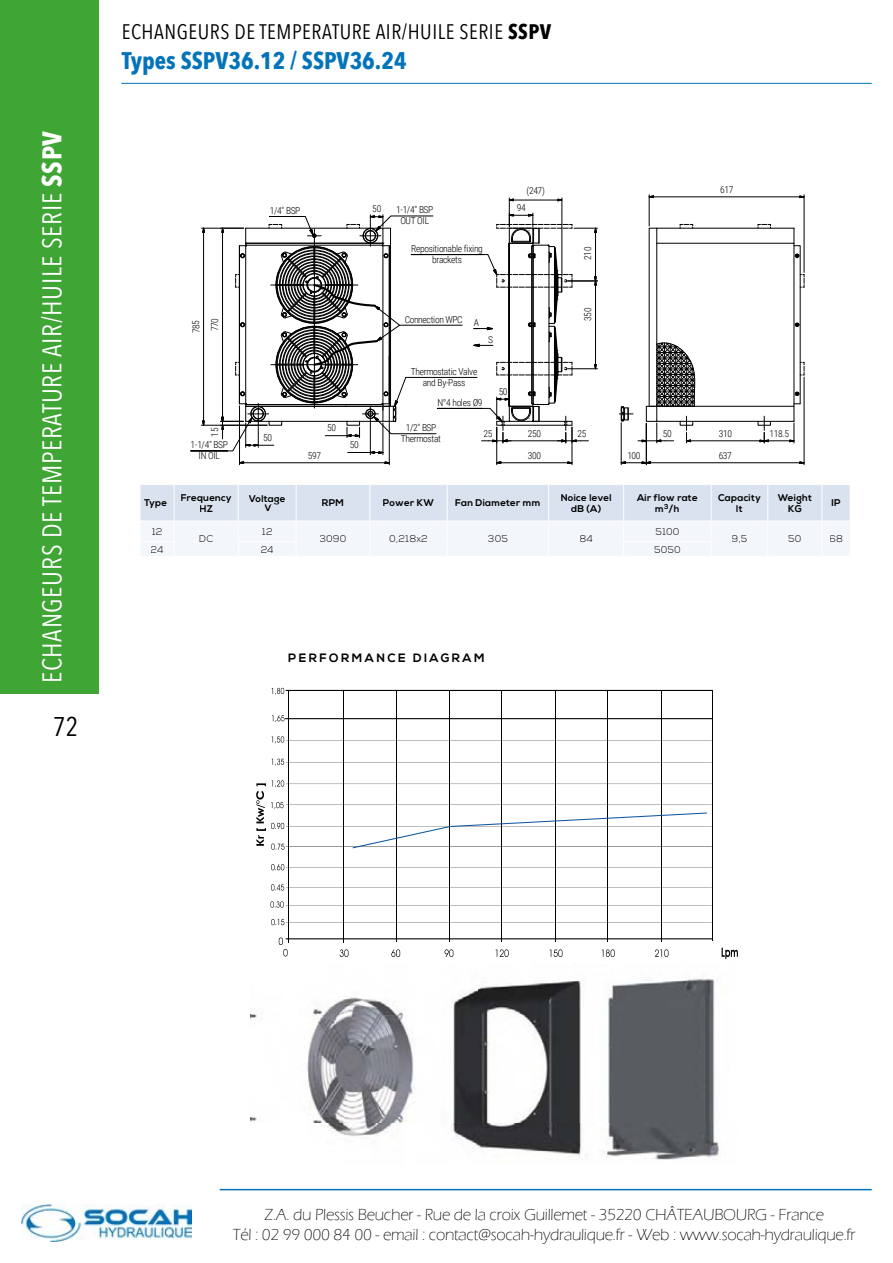
<style>
.page{position:relative;width:893px;height:1263px;background:#fff}
.page>*{position:absolute;margin:0;border:0;box-sizing:border-box;transform-origin:0 0}
.t1{font:27px "Avenir Next Condensed";letter-spacing:.025em;color:#fff}
.t2{font:27px "Avenir Next Condensed";color:#000}
.t3{font:700 24px "Avenir Next Condensed";color:#0474ba}
.t4{font:21px "Avenir Next Condensed";letter-spacing:.025em;color:#000}
.t5{font:300 16.5px/19.8px "Eras ITC";letter-spacing:-.015em;color:#000;text-align:center}
.t6{font:700 12.15px "Nexa";letter-spacing:.2em;color:#000}
.t7{font:700 9.75px/11.1px "Nexa";letter-spacing:.025em;color:#000;text-align:center}
.t8{font:300 9.75px "Nexa";letter-spacing:.025em;color:#000}
.t9{font:300 9.6px/10.8px "Roboto Condensed";letter-spacing:-.04em;color:#000;text-align:center}
.t10{font:300 8.25px "Roboto Condensed";color:#000}
.s1{font-weight:700}
</style>
<div class="page">
<div style="left:0;top:0;width:99px;height:693px;background:#3fa535"></div>
<hr style="left:121px;top:83px;width:751px;height:1px;background:#0474ba">
<hr style="left:220px;top:1189px;width:652px;height:1px;background:#0474ba">
<img style="left:21px;top:1204px;width:170px;height:38px">
<hr style="left:244px;top:462px;width:141px;height:1px;background:#000">
<hr style="left:389px;top:406px;width:1px;height:59px;background:#000">
<hr style="left:239px;top:406px;width:1px;height:59px;background:#000">
<hr style="left:383px;top:423px;width:1px;height:32px;background:#000">
<hr style="left:370px;top:422px;width:1px;height:33px;background:#000">
<hr style="left:501px;top:462px;width:67px;height:1px;background:#000">
<hr style="left:496px;top:427px;width:1px;height:38px;background:#000">
<hr style="left:572px;top:427px;width:1px;height:38px;background:#000">
<hr style="left:653px;top:197px;width:147px;height:1px;background:#000">
<hr style="left:649px;top:195px;width:1px;height:31px;background:#000">
<hr style="left:804px;top:195px;width:1px;height:77px;background:#000">
<hr style="left:650px;top:462px;width:150px;height:1px;background:#000">
<hr style="left:804px;top:377px;width:1px;height:88px;background:#000">
<svg style="left:620px;top:462px;width:31px;height:2px"></svg>
<hr style="left:646px;top:423px;width:1px;height:42px;background:#000">
<hr style="left:621px;top:423px;width:1px;height:42px;background:#000">
<svg style="left:190px;top:198px;width:407px;height:256px"></svg>
<svg style="left:619px;top:224px;width:186px;height:219px"></svg>
<svg style="left:140px;top:485px;width:710px;height:71px"></svg>
<div style="left:778px;top:494px;width:34px;height:10px;background:#dae2ef"></div>
<div style="left:788px;top:505px;width:13px;height:7px;background:#dae2ef"></div>
<div style="left:832px;top:499px;width:8px;height:7px;background:#dae2ef"></div>
<div style="left:152px;top:528px;width:10px;height:7px;background:#f3f6fa"></div>
<div style="left:200px;top:535px;width:13px;height:7px;background:#f3f6fa"></div>
<div style="left:262px;top:528px;width:10px;height:7px;background:#f3f6fa"></div>
<div style="left:320px;top:535px;width:26px;height:7px;background:#f3f6fa"></div>
<div style="left:390px;top:535px;width:37px;height:8px;background:#f3f6fa"></div>
<div style="left:488px;top:535px;width:19px;height:7px;background:#f3f6fa"></div>
<div style="left:580px;top:535px;width:12px;height:7px;background:#f3f6fa"></div>
<div style="left:656px;top:528px;width:23px;height:7px;background:#f3f6fa"></div>
<div style="left:732px;top:535px;width:15px;height:8px;background:#f3f6fa"></div>
<div style="left:789px;top:535px;width:12px;height:7px;background:#f3f6fa"></div>
<div style="left:830px;top:535px;width:12px;height:7px;background:#f3f6fa"></div>
<div style="left:151px;top:546px;width:12px;height:7px;background:#f3f6fa"></div>
<div style="left:261px;top:546px;width:12px;height:7px;background:#f3f6fa"></div>
<div style="left:655px;top:546px;width:25px;height:7px;background:#f3f6fa"></div>
<hr style="left:288px;top:690px;width:1px;height:253px;background:#000">
<hr style="left:286px;top:938px;width:426px;height:1px;background:#000">
<hr style="left:286px;top:690px;width:426px;height:1px;background:#000">
<svg style="left:271px;top:919px;width:13px;height:6px"></svg>
<svg style="left:279px;top:937px;width:9px;height:19px"></svg>
<hr style="left:712px;top:690px;width:1px;height:251px;background:#000">
<svg style="left:340px;top:949px;width:222px;height:8px"></svg>
<svg style="left:722px;top:948px;width:16px;height:11px"></svg>
<hr style="left:285px;top:718px;width:427px;height:1px;background:#000">
<hr style="left:343px;top:690px;width:1px;height:252px;background:#000">
<hr style="left:396px;top:690px;width:1px;height:252px;background:#000">
<hr style="left:450px;top:690px;width:1px;height:252px;background:#000">
<hr style="left:502px;top:690px;width:1px;height:252px;background:#000">
<hr style="left:555px;top:691px;width:1px;height:250px;background:#000">
<hr style="left:662px;top:691px;width:1px;height:251px;background:#000">
<hr style="left:570px;top:868px;width:142px;height:1px;background:#000">
<hr style="left:489px;top:868px;width:81px;height:1px;background:#000">
<hr style="left:286px;top:868px;width:203px;height:1px;background:#000">
<hr style="left:570px;top:887px;width:142px;height:1px;background:#000">
<hr style="left:489px;top:887px;width:81px;height:1px;background:#000">
<hr style="left:286px;top:887px;width:203px;height:1px;background:#000">
<hr style="left:570px;top:905px;width:142px;height:1px;background:#000">
<hr style="left:489px;top:905px;width:81px;height:1px;background:#000">
<hr style="left:286px;top:905px;width:203px;height:1px;background:#000">
<svg style="left:271px;top:901px;width:13px;height:7px"></svg>
<hr style="left:570px;top:922px;width:142px;height:1px;background:#000">
<hr style="left:489px;top:922px;width:81px;height:1px;background:#000">
<hr style="left:286px;top:922px;width:203px;height:1px;background:#000">
<hr style="left:570px;top:762px;width:142px;height:1px;background:#000">
<hr style="left:489px;top:762px;width:81px;height:1px;background:#000">
<hr style="left:286px;top:762px;width:203px;height:1px;background:#000">
<hr style="left:570px;top:740px;width:142px;height:1px;background:#000">
<hr style="left:489px;top:740px;width:81px;height:1px;background:#000">
<hr style="left:286px;top:740px;width:203px;height:1px;background:#000">
<svg style="left:271px;top:884px;width:13px;height:6px"></svg>
<svg style="left:271px;top:864px;width:13px;height:6px"></svg>
<svg style="left:272px;top:759px;width:12px;height:6px"></svg>
<svg style="left:272px;top:736px;width:12px;height:7px"></svg>
<svg style="left:272px;top:715px;width:12px;height:7px"></svg>
<svg style="left:272px;top:688px;width:12px;height:7px"></svg>
<hr style="left:607px;top:691px;width:1px;height:250px;background:#000">
<svg style="left:602px;top:949px;width:66px;height:8px"></svg>
<svg style="left:256px;top:780px;width:456px;height:70px"></svg>
<img style="left:251px;top:978px;width:472px;height:182px">
<h1 class="t1" style="left:29px;top:683px;width:554px;rotate:-90deg">ECHANGEURS DE TEMPERATURE AIR/HUILE SERIE <span class="s1">SSPV</span></h1>
<h1 class="t2" style="left:53px;top:703px;width:27px">72</h1>
<h3 class="t4" style="left:122px;top:14px;width:431px">ECHANGEURS DE TEMPERATURE AIR/HUILE SERIE <span class="s1">SSPV</span></h3>
<h2 class="t3" style="left:122px;top:46px;width:286px">Types SSPV36.12 / SSPV36.24</h2>
<p class="t9" style="left:372px;top:203px;width:11px">50</p>
<p class="t9" style="left:270px;top:205px;width:32px">1/4" BSP</p>
<p class="t9" style="left:396px;top:204px;width:39px">1-1/4" BSP<br>OUT OIL</p>
<p class="t9" style="left:526px;top:184px;width:20px">(247)</p>
<p class="t9" style="left:517px;top:202px;width:10px">94</p>
<p class="t9" style="left:186px;top:333px;width:17px;line-height:18.9px;text-align:left;rotate:-90deg">785<br>770</p>
<p class="t9" style="left:411px;top:243px;width:73px">Repositionable fixing brackets</p>
<p class="t9" style="left:582px;top:260px;width:15px;rotate:-90deg">210</p>
<p class="t9" style="left:405px;top:314px;width:59px">Connection WPC</p>
<p class="t10" style="left:447px;top:319px;width:9px">94</p>
<p class="t9" style="left:474px;top:317px;width:7px">A</p>
<p class="t9" style="left:488px;top:334px;width:6px">S</p>
<p class="t9" style="left:411px;top:366px;width:68px">Thermostatic Valve and By-Pass</p>
<p class="t9" style="left:499px;top:386px;width:10px">50</p>
<p class="t9" style="left:437px;top:397px;width:47px">N°4 holes Ø9</p>
<p class="t9" style="left:582px;top:321px;width:15px;rotate:-90deg">350</p>
<p class="t9" style="left:720px;top:183px;width:15px">617</p>
<p class="t9" style="left:209px;top:437px;width:10px;rotate:-90deg">15</p>
<p class="t9" style="left:191px;top:439px;width:39px">1-1/4" BSP<br>IN OIL</p>
<p class="t9" style="left:263px;top:432px;width:10px">50</p>
<p class="t9" style="left:327px;top:422px;width:10px">50</p>
<p class="t9" style="left:308px;top:449px;width:15px">597</p>
<p class="t9" style="left:350px;top:439px;width:10px">50</p>
<p class="t10" style="left:410px;top:419px;width:6px">A</p>
<p class="t9" style="left:401px;top:422px;width:41px">1/2" BSP<br>Thermostat</p>
<p class="t10" style="left:423px;top:434px;width:6px">S</p>
<p class="t9" style="left:484px;top:427px;width:10px">25</p>
<p class="t9" style="left:528px;top:427px;width:15px">250</p>
<p class="t9" style="left:578px;top:427px;width:10px">25</p>
<p class="t9" style="left:719px;top:427px;width:15px">310</p>
<p class="t9" style="left:663px;top:427px;width:10px">50</p>
<p class="t9" style="left:769px;top:427px;width:21px">118.5</p>
<p class="t9" style="left:528px;top:449px;width:15px">300</p>
<p class="t9" style="left:627px;top:449px;width:15px">100</p>
<p class="t9" style="left:719px;top:449px;width:15px">637</p>
<p class="t7" style="left:144px;top:498px;width:25px">Type</p>
<p class="t7" style="left:181px;top:492px;width:52px">Frequency<br>HZ</p>
<p class="t7" style="left:249px;top:494px;width:38px;line-height:9.8px">Voltage<br>V</p>
<p class="t7" style="left:322px;top:498px;width:24px">RPM</p>
<p class="t7" style="left:383px;top:498px;width:53px">Power KW</p>
<p class="t7" style="left:455px;top:498px;width:87px">Fan Diameter mm</p>
<p class="t7" style="left:561px;top:492px;width:52px">Noice level dB (A)</p>
<p class="t7" style="left:637px;top:492px;width:62px">Air flow rate m<sup>3</sup>/h</p>
<p class="t7" style="left:718px;top:492px;width:44px">Capacity lt</p>
<p class="t7" style="left:778px;top:492px;width:35px">Weight<br>KG</p>
<p class="t7" style="left:831px;top:498px;width:11px">IP</p>
<p class="t8" style="left:152px;top:526px;width:12px">12</p>
<p class="t8" style="left:199px;top:533px;width:16px">DC</p>
<p class="t8" style="left:655px;top:526px;width:26px">5100</p>
<p class="t8" style="left:262px;top:526px;width:12px">12</p>
<p class="t8" style="left:319px;top:533px;width:28px">3090</p>
<p class="t8" style="left:389px;top:533px;width:40px">0,218x2</p>
<p class="t8" style="left:488px;top:533px;width:21px">305</p>
<p class="t8" style="left:579px;top:533px;width:15px">84</p>
<p class="t8" style="left:732px;top:533px;width:17px">9,5</p>
<p class="t8" style="left:788px;top:533px;width:15px">50</p>
<p class="t8" style="left:829px;top:533px;width:15px">68</p>
<p class="t8" style="left:151px;top:544px;width:15px">24</p>
<p class="t8" style="left:261px;top:544px;width:15px">24</p>
<p class="t8" style="left:654px;top:544px;width:28px">5050</p>
<p class="t6" style="left:288px;top:651px;width:198px">PERFORMANCE DIAGRAM</p>
<h3 class="t5" style="left:233px;top:1205px;width:624px">Z.A. du Plessis Beucher - Rue de la croix Guillemet - 35220 CHÂTEAUBOURG - France<br>Tél : 02 99 000 84 00 - email : contact@socah-hydraulique.fr - Web : www.socah-hydraulique.fr</h3>
</div>
